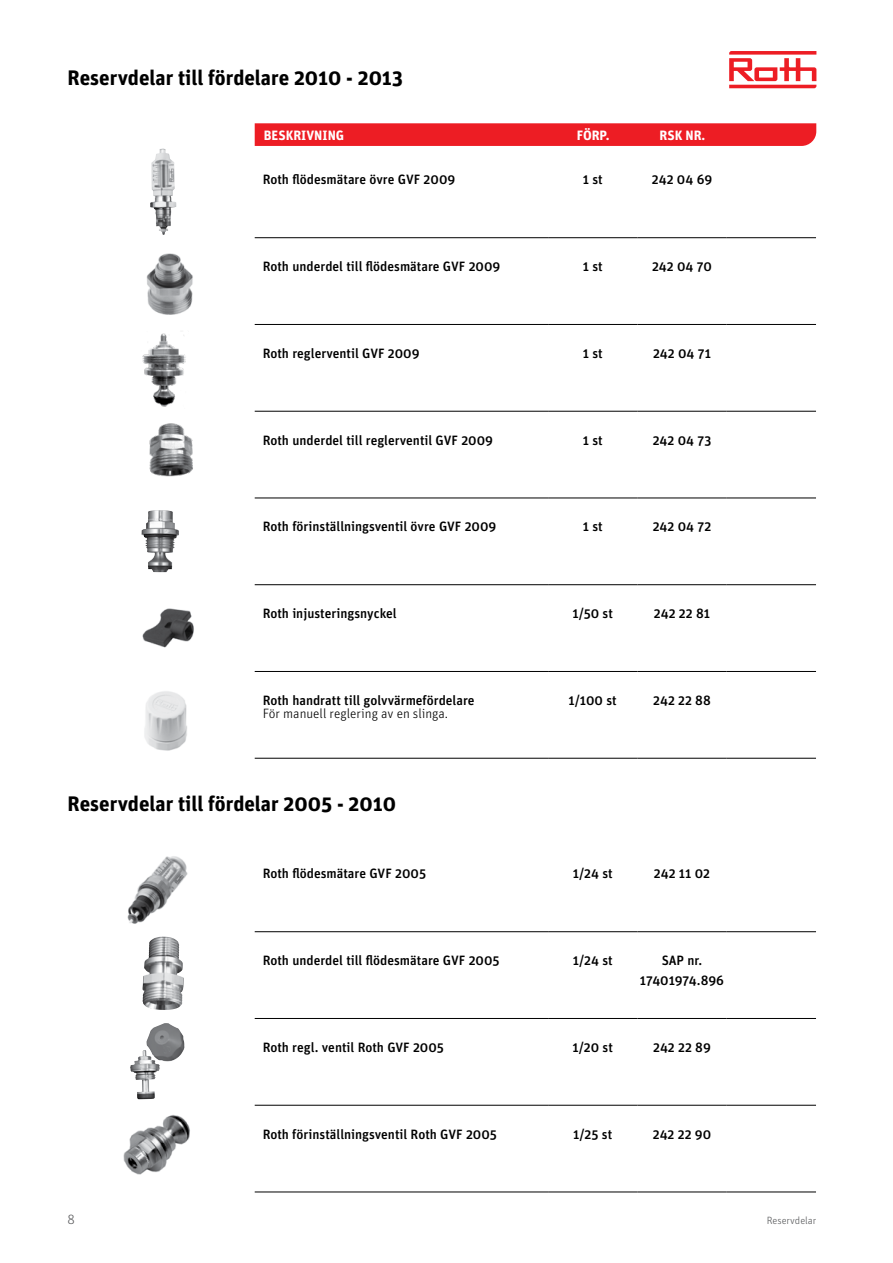
<style>
.page{position:relative;width:893px;height:1263px;background:#fff}
.page>*{position:absolute;margin:0;border:0;box-sizing:border-box;transform-origin:0 0}
.t1{font:700 21px "Unit OT";color:#000}
.t2{font:500 13.5px/19.5px "Unit OT";color:#000;text-align:center}
.t3{font:300 13.5px "Unit OT";color:#000}
.t4{font:700 13.5px "Unit OT";color:#fff}
.t5{font:300 13.5px "Unit OT";color:#58595b}
.t6{font:300 10.5px "Unit OT";color:#58595b}
</style>
<div class="page">
<svg style="left:729px;top:51px;width:87px;height:37px"></svg>
<svg style="left:255px;top:123px;width:561px;height:23px;background:#ed2127"></svg>
<hr style="left:727px;top:498px;width:89px;height:1px;background:#000">
<hr style="left:255px;top:324px;width:293px;height:1px;background:#000">
<hr style="left:548px;top:324px;width:89px;height:1px;background:#000">
<hr style="left:637px;top:324px;width:90px;height:1px;background:#000">
<hr style="left:255px;top:584px;width:293px;height:1px;background:#000">
<hr style="left:548px;top:584px;width:89px;height:1px;background:#000">
<hr style="left:637px;top:584px;width:90px;height:1px;background:#000">
<hr style="left:727px;top:584px;width:89px;height:1px;background:#000">
<hr style="left:255px;top:411px;width:293px;height:1px;background:#000">
<hr style="left:548px;top:411px;width:89px;height:1px;background:#000">
<hr style="left:637px;top:411px;width:90px;height:1px;background:#000">
<hr style="left:255px;top:498px;width:293px;height:1px;background:#000">
<hr style="left:548px;top:498px;width:89px;height:1px;background:#000">
<hr style="left:637px;top:498px;width:90px;height:1px;background:#000">
<hr style="left:727px;top:758px;width:89px;height:1px;background:#000">
<hr style="left:255px;top:931px;width:293px;height:1px;background:#000">
<hr style="left:548px;top:931px;width:89px;height:1px;background:#000">
<hr style="left:637px;top:931px;width:90px;height:1px;background:#000">
<hr style="left:727px;top:931px;width:89px;height:1px;background:#000">
<hr style="left:255px;top:1018px;width:293px;height:1px;background:#000">
<hr style="left:548px;top:1018px;width:89px;height:1px;background:#000">
<hr style="left:637px;top:1018px;width:90px;height:1px;background:#000">
<hr style="left:727px;top:1018px;width:89px;height:1px;background:#000">
<hr style="left:727px;top:1192px;width:89px;height:1px;background:#000">
<hr style="left:727px;top:411px;width:89px;height:1px;background:#000">
<hr style="left:255px;top:1192px;width:293px;height:1px;background:#000">
<hr style="left:548px;top:1192px;width:89px;height:1px;background:#000">
<hr style="left:637px;top:1192px;width:90px;height:1px;background:#000">
<hr style="left:727px;top:324px;width:89px;height:1px;background:#000">
<hr style="left:727px;top:671px;width:89px;height:1px;background:#000">
<hr style="left:255px;top:758px;width:293px;height:1px;background:#000">
<hr style="left:548px;top:758px;width:89px;height:1px;background:#000">
<hr style="left:637px;top:758px;width:90px;height:1px;background:#000">
<hr style="left:255px;top:1105px;width:293px;height:1px;background:#000">
<hr style="left:548px;top:1105px;width:89px;height:1px;background:#000">
<hr style="left:637px;top:1105px;width:90px;height:1px;background:#000">
<hr style="left:727px;top:1105px;width:89px;height:1px;background:#000">
<hr style="left:255px;top:237px;width:293px;height:1px;background:#000">
<hr style="left:548px;top:237px;width:89px;height:1px;background:#000">
<hr style="left:637px;top:237px;width:90px;height:1px;background:#000">
<hr style="left:727px;top:237px;width:89px;height:1px;background:#000">
<hr style="left:255px;top:671px;width:293px;height:1px;background:#000">
<hr style="left:548px;top:671px;width:89px;height:1px;background:#000">
<hr style="left:637px;top:671px;width:90px;height:1px;background:#000">
<img style="left:150px;top:149px;width:13px;height:86px">
<img style="left:146px;top:253px;width:47px;height:62px">
<img style="left:142px;top:333px;width:44px;height:74px">
<img style="left:149px;top:423px;width:44px;height:54px">
<img style="left:141px;top:511px;width:34px;height:61px">
<img style="left:142px;top:608px;width:52px;height:40px">
<img style="left:144px;top:691px;width:43px;height:60px">
<img style="left:127px;top:856px;width:61px;height:68px">
<img style="left:142px;top:936px;width:42px;height:74px">
<img style="left:130px;top:1023px;width:55px;height:55px">
<img style="left:123px;top:1115px;width:67px;height:60px">
<h1 class="t1" style="left:68px;top:64px;width:337px">Reservdelar till fördelare 2010 - 2013</h1>
<p class="t4" style="left:264px;top:126px;width:82px">BESKRIVNING</p>
<p class="t4" style="left:577px;top:126px;width:35px">FÖRP.</p>
<p class="t4" style="left:659px;top:126px;width:47px">RSK NR.</p>
<p class="t2" style="left:263px;top:170px;width:194px">Roth flödesmätare övre GVF 2009</p>
<p class="t2" style="left:583px;top:170px;width:21px">1 st</p>
<p class="t2" style="left:652px;top:170px;width:62px">242 04 69</p>
<p class="t2" style="left:263px;top:257px;width:239px">Roth underdel till flödesmätare GVF 2009</p>
<p class="t2" style="left:583px;top:257px;width:21px">1 st</p>
<p class="t2" style="left:652px;top:257px;width:61px">242 04 70</p>
<p class="t2" style="left:263px;top:343px;width:158px">Roth reglerventil GVF 2009</p>
<p class="t2" style="left:583px;top:343px;width:21px">1 st</p>
<p class="t2" style="left:653px;top:343px;width:59px">242 04 71</p>
<p class="t2" style="left:263px;top:430px;width:232px">Roth underdel till reglerventil GVF 2009</p>
<p class="t2" style="left:583px;top:430px;width:21px">1 st</p>
<p class="t2" style="left:653px;top:430px;width:60px">242 04 73</p>
<p class="t2" style="left:263px;top:517px;width:235px">Roth förinställningsventil övre GVF 2009</p>
<p class="t2" style="left:583px;top:517px;width:21px">1 st</p>
<p class="t2" style="left:653px;top:517px;width:60px">242 04 72</p>
<p class="t2" style="left:263px;top:604px;width:135px">Roth injusteringsnyckel</p>
<p class="t2" style="left:573px;top:604px;width:42px">1/50 st</p>
<p class="t2" style="left:654px;top:604px;width:58px">242 22 81</p>
<p class="t2" style="left:263px;top:690px;width:213px">Roth handratt till golvvärmefördelare</p>
<p class="t3" style="left:263px;top:706px;width:187px">För manuell reglering av en slinga.</p>
<h1 class="t1" style="left:68px;top:790px;width:330px">Reservdelar till fördelar 2005 - 2010</h1>
<p class="t2" style="left:569px;top:690px;width:50px">1/100 st</p>
<p class="t2" style="left:653px;top:690px;width:59px">242 22 88</p>
<p class="t2" style="left:263px;top:864px;width:165px">Roth flödesmätare GVF 2005</p>
<p class="t2" style="left:573px;top:864px;width:41px">1/24 st</p>
<p class="t2" style="left:654px;top:864px;width:58px">242 11 02</p>
<p class="t2" style="left:263px;top:950px;width:238px">Roth underdel till flödesmätare GVF 2005</p>
<p class="t2" style="left:573px;top:950px;width:41px">1/24 st</p>
<p class="t2" style="left:640px;top:950px;width:86px">SAP nr.<br>17401974.896</p>
<p class="t2" style="left:263px;top:1037px;width:183px">Roth regl. ventil Roth GVF 2005</p>
<p class="t2" style="left:572px;top:1037px;width:42px">1/20 st</p>
<p class="t2" style="left:653px;top:1037px;width:59px">242 22 89</p>
<p class="t2" style="left:263px;top:1124px;width:236px">Roth förinställningsventil Roth GVF 2005</p>
<p class="t2" style="left:573px;top:1124px;width:41px">1/25 st</p>
<p class="t2" style="left:653px;top:1124px;width:60px">242 22 90</p>
<p class="t5" style="left:68px;top:1211px;width:9px">8</p>
<p class="t6" style="left:767px;top:1214px;width:51px">Reservdelar</p>
</div>
